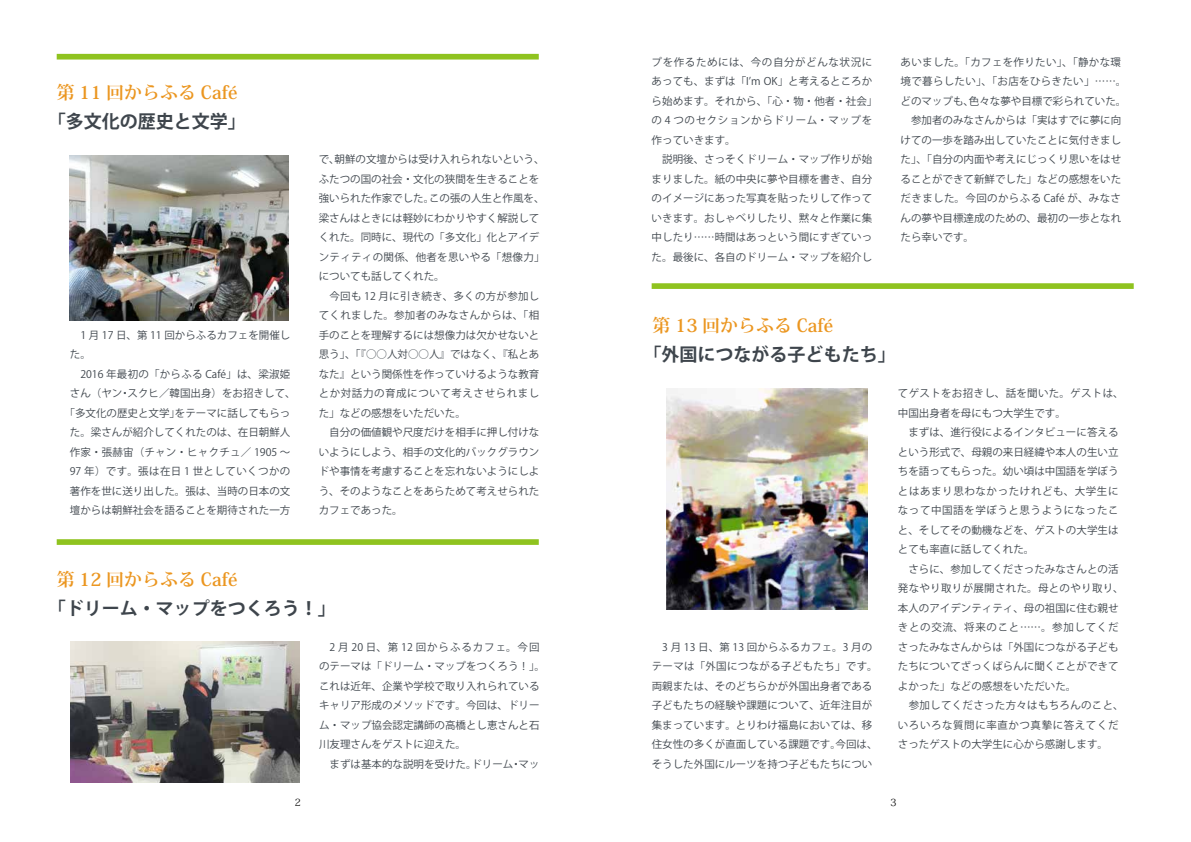
<style>
.page{position:relative;width:1191px;height:842px;background:#fff}
.page>*{position:absolute;margin:0;border:0;box-sizing:border-box;transform-origin:0 0}
.t1{font:700 18px "Koz Go Pro";color:#3e454c}
.t2{font:700 18px "Koz Min Pro";color:#eb9620}
.t3{font:10.5px/19.5px "Koz Go Pro";color:#3e454c}
.t4{font:10.5px "Koz Go Pro";letter-spacing:.025em;color:#3e454c}
.t5{font:10.5px "Koz Go Pro";letter-spacing:.02em;color:#3e454c}
.t6{font:10.5px "Koz Go Pro";letter-spacing:.04em;color:#3e454c}
.t7{font:10px "Koz Min Pro";color:#000}
</style>
<div class="page">
<img style="left:70px;top:155px;width:219px;height:165px">
<img style="left:70px;top:641px;width:229px;height:142px">
<img style="left:666px;top:388px;width:201px;height:222px">
<div style="left:57px;top:54px;width:482px;height:6px;background:#8fc31f"></div>
<div style="left:57px;top:539px;width:482px;height:6px;background:#8fc31f"></div>
<div style="left:651px;top:283px;width:482px;height:6px;background:#8fc31f"></div>
<h1 class="t2" style="left:57px;top:80px;width:182px">第 11 回からふる Café</h1>
<h1 class="t1" style="left:48px;top:110px;width:199px">「多文化の歴史と文学」</h1>
<p class="t3" style="left:70px;top:325px;width:222px">　1 月 17 日、第 11 回からふるカフェを開催し</p>
<p class="t3" style="left:70px;top:345px;width:22px">た。</p>
<p class="t4" style="left:70px;top:367px;width:222px">　2016 年最初の「からふる Café」は、梁淑姫</p>
<p class="t3" style="left:70px;top:384px;width:227px">さん（ヤン・スクヒ／韓国出身）をお招きして、</p>
<p class="t3" style="left:65px;top:403px;width:227px">「多文化の歴史と文学」をテーマに話してもらっ</p>
<p class="t3" style="left:70px;top:423px;width:222px">た。梁さんが紹介してくれたのは、在日朝鮮人</p>
<p class="t5" style="left:70px;top:445px;width:221px">作家・張赫宙（チャン・ヒャクチュ／ 1905 〜</p>
<p class="t6" style="left:70px;top:464px;width:222px">97 年）です。張は在日 1 世としていくつかの</p>
<p class="t3" style="left:70px;top:481px;width:222px">著作を世に送り出した。張は、当時の日本の文</p>
<p class="t3" style="left:70px;top:501px;width:222px">壇からは朝鮮社会を語ることを期待された一方</p>
<p class="t3" style="left:319px;top:150px;width:227px">で、朝鮮の文壇からは受け入れられないという、ふたつの国の社会・文化の狭間を生きることを強いられた作家でした。この張の人生と作風を、梁さんはときには軽妙にわかりやすく解説してくれた。同時に、現代の「多文化」化とアイデンティティの関係、他者を思いやる「想像力」についても話してくれた。<br>　今回も 12 月に引き続き、多くの方が参加してくれました。参加者のみなさんからは、「相手のことを理解するには想像力は欠かせないと思う」、「『○○人対○○人』ではなく、『私とあなた』という関係性を作っていけるような教育とか対話力の育成について考えさせられました」などの感想をいただいた。<br>　自分の価値観や尺度だけを相手に押し付けないようにしよう、相手の文化的バックグラウンドや事情を考慮することを忘れないようにしよう、そのようなことをあらためて考えせられたカフェであった。</p>
<h1 class="t2" style="left:57px;top:566px;width:182px">第 12 回からふる Café</h1>
<h1 class="t1" style="left:48px;top:597px;width:289px">「ドリーム・マップをつくろう！」</h1>
<p class="t3" style="left:319px;top:637px;width:227px">　2 月 20 日、第 12 回からふるカフェ。今回のテーマは「ドリーム・マップをつくろう！」。これは近年、企業や学校で取り入れられているキャリア形成のメソッドです。今回は、ドリーム・マップ協会認定講師の高橋とし恵さんと石川友理さんをゲストに迎えた。<br>　まずは基本的な説明を受けた。ドリーム・マッ</p>
<p class="t3" style="left:651px;top:53px;width:227px">プを作るためには、今の自分がどんな状況にあっても、まずは「I’m OK」と考えるところから始めます。それから、「心・物・他者・社会」の 4 つのセクションからドリーム・マップを作っていきます。<br>　説明後、さっそくドリーム・マップ作りが始まりました。紙の中央に夢や目標を書き、自分のイメージにあった写真を貼ったりして作っていきます。おしゃべりしたり、黙々と作業に集中したり……時間はあっという間にすぎていった。最後に、各自のドリーム・マップを紹介し</p>
<p class="t3" style="left:900px;top:53px;width:227px">あいました。「カフェを作りたい」、「静かな環境で暮らしたい」、「お店をひらきたい」……。どのマップも、色々な夢や目標で彩られていた。　参加者のみなさんからは「実はすでに夢に向けての一歩を踏み出していたことに気付きました」、「自分の内面や考えにじっくり思いをはせることができて新鮮でした」などの感想をいただきました。今回のからふる Café が、みなさんの夢や目標達成のための、最初の一歩となれたら幸いです。</p>
<h1 class="t2" style="left:652px;top:312px;width:182px">第 13 回からふる Café</h1>
<h1 class="t1" style="left:643px;top:343px;width:253px">「外国につながる子どもたち」</h1>
<p class="t3" style="left:652px;top:638px;width:227px">　3 月 13 日、第 13 回からふるカフェ。3 月のテーマは「外国につながる子どもたち」です。両親または、そのどちらかが外国出身者である子どもたちの経験や課題について、近年注目が集まっています。とりわけ福島においては、移住女性の多くが直面している課題です。今回は、そうした外国にルーツを持つ子どもたちについ</p>
<p class="t3" style="left:898px;top:384px;width:227px">てゲストをお招きし、話を聞いた。ゲストは、中国出身者を母にもつ大学生です。<br>　まずは、進行役によるインタビューに答えるという形式で、母親の来日経緯や本人の生い立ちを語ってもらった。幼い頃は中国語を学ぼうとはあまり思わなかったけれども、大学生になって中国語を学ぼうと思うようになったこと、そしてその動機などを、ゲストの大学生はとても率直に話してくれた。<br>　さらに、参加してくださったみなさんとの活発なやり取りが展開された。母とのやり取り、本人のアイデンティティ、母の祖国に住む親せきとの交流、将来のこと……。参加してくださったみなさんからは「外国につながる子どもたちについてざっくばらんに聞くことができてよかった」などの感想をいただいた。<br>　参加してくださった方々はもちろんのこと、いろいろな質問に率直かつ真摯に答えてくださったゲストの大学生に心から感謝します。</p>
<p class="t7" style="left:293px;top:796px;width:11px">２</p>
<p class="t7" style="left:888px;top:796px;width:11px">３</p>
</div>
